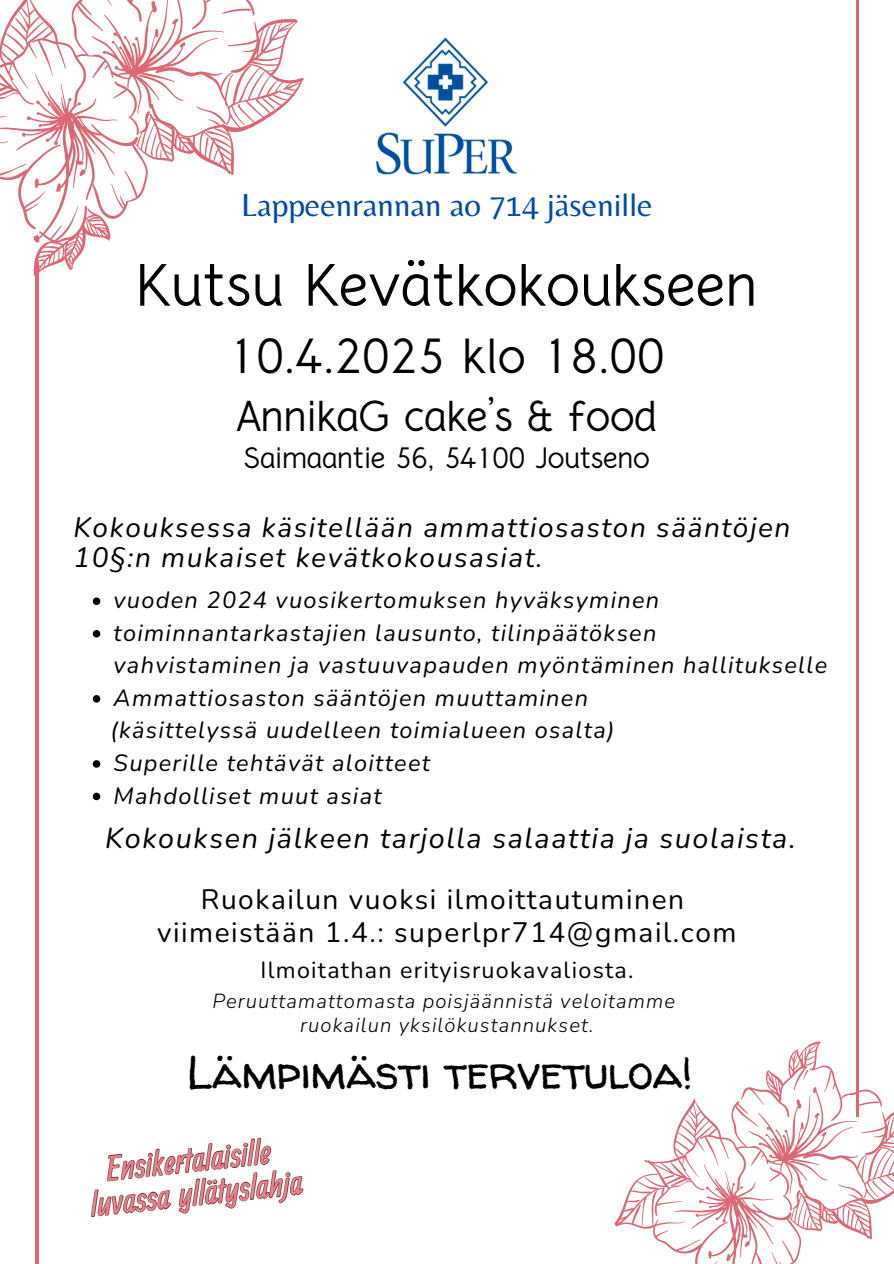
<style>
.page{position:relative;width:894px;height:1264px;background:#fff}
.page>*{position:absolute;margin:0;border:0;box-sizing:border-box;transform-origin:0 0}
.t1{font:52.05px "Crusoe Text";color:#000}
.t2{font:46.5px "Walter Turncoat";letter-spacing:-.015em;color:#000}
.t3{font:43.05px "Crusoe Text";color:#000}
.t4{font:37.8px "Crusoe Text";letter-spacing:-.015em;color:#000}
.t5{font:36.75px/33.9px "Ranga";color:#dc6874;text-align:center}
.t6{font:33px "Belleza";color:#004aad}
.t7{font:italic 28.65px "Nunito";letter-spacing:.055em;color:#000}
.t8{font:italic 28.05px/30.9px "Nunito";letter-spacing:.055em;color:#000}
.t9{font:28.05px/32.7px "Nunito";letter-spacing:.055em;color:#000;text-align:center}
.t10{font:25.8px "Crusoe Text";letter-spacing:-.015em;color:#000}
.t11{font:italic 23.55px/32.5px "Nunito";letter-spacing:.055em;color:#000}
.t12{font:23.25px "Nunito";letter-spacing:.055em;color:#000}
.t13{font:italic 300 20.25px "Nunito";letter-spacing:.055em;color:#000}
</style>
<div class="page">
<hr style="left:855px;top:0;width:3px;height:1116px;background:#dc6874">
<hr style="left:36px;top:262px;width:2px;height:1001px;background:#dc6874">
<svg style="left:0;top:0;width:304px;height:319px"></svg>
<svg style="left:614px;top:991px;width:279px;height:272px"></svg>
<img style="left:375px;top:37px;width:143px;height:138px">
<svg style="left:93px;top:597px;width:7px;height:8px"></svg>
<svg style="left:93px;top:630px;width:7px;height:7px"></svg>
<svg style="left:93px;top:695px;width:7px;height:7px"></svg>
<svg style="left:93px;top:760px;width:7px;height:7px"></svg>
<svg style="left:93px;top:792px;width:7px;height:8px"></svg>
<svg style="left:91px;top:1137px;width:213px;height:81px"></svg>
<h6 class="t6" style="left:241px;top:186px;width:413px">Lappeenrannan ao 714 jäsenille</h6>
<p class="t1" style="left:136px;top:251px;width:622px">Kutsu Kevätkokoukseen</p>
<p class="t3" style="left:229px;top:328px;width:437px">10.4.2025 klo 18.00</p>
<p class="t4" style="left:237px;top:391px;width:421px">AnnikaG cake’s &amp; food</p>
<h4 class="t10" style="left:244px;top:441px;width:407px">Saimaantie 56, 54100 Joutseno</h4>
<p class="t8" style="left:74px;top:512px;width:718px">Kokouksessa käsitellään ammattiosaston sääntöjen<br>10§:n mukaiset kevätkokousasiat.</p>
<h5 class="t11" style="left:113px;top:584px;width:547px">vuoden 2024 vuosikertomuksen hyväksyminen</h5>
<p class="t11" style="left:113px;top:617px;width:715px">toiminnantarkastajien lausunto, tilinpäätöksen vahvistaminen ja vastuuvapauden myöntäminen hallitukselle</p>
<p class="t11" style="left:113px;top:682px;width:476px">Ammattiosaston sääntöjen muuttaminen</p>
<p class="t11" style="left:110px;top:714px;width:505px">(käsittelyssä uudelleen toimialueen osalta)</p>
<h6 class="t11" style="left:113px;top:747px;width:318px">Superille tehtävät aloitteet</h6>
<p class="t11" style="left:113px;top:779px;width:269px">Mahdolliset muut asiat</p>
<h6 class="t7" style="left:105px;top:818px;width:691px">Kokouksen jälkeen tarjolla salaattia ja suolaista.</h6>
<h5 class="t9" style="left:157px;top:883px;width:581px">Ruokailun vuoksi ilmoittautuminen viimeistään 1.4.: superlpr714@gmail.com</h5>
<h5 class="t12" style="left:260px;top:954px;width:374px">Ilmoitathan erityisruokavaliosta.</h5>
<p class="t13" style="left:212px;top:987px;width:464px">Peruuttamattomasta poisjäännistä veloitamme</p>
<p class="t13" style="left:300px;top:1011px;width:295px">ruokailun yksilökustannukset.</p>
<p class="t2" style="left:186px;top:1039px;width:508px">Lämpimästi tervetuloa!</p>
<h3 class="t5" style="left:85px;top:1155px;width:214px;rotate:-6deg">Ensikertalaisille luvassa yllätyslahja</h3>
</div>
